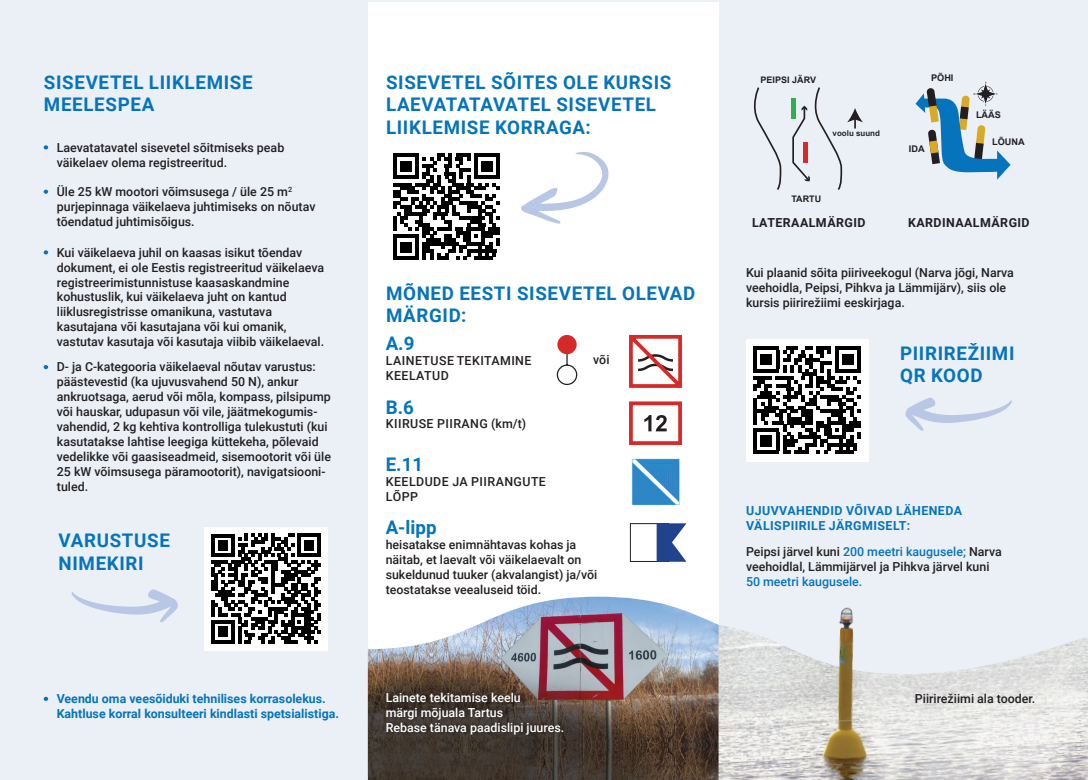
<style>
.page{position:relative;width:1088px;height:780px;background:#eaf0f6}
.page>*{position:absolute;margin:0;border:0;box-sizing:border-box;transform-origin:0 0}
.t1{font:700 18.75px/22.5px "Roboto";letter-spacing:.035em;color:#0574bc}
.t2{font:500 12.38px/14.9px "Roboto";color:#231f20}
.t3{font:700 12.38px/14.9px "Roboto";color:#0574bc}
.t4{font:500 12.38px/14.9px "Roboto";letter-spacing:.035em;color:#231f20}
.t5{font:500 12.38px/14.9px "Roboto";color:#fff}
.t6{font:700 12.38px/14.9px "Roboto";letter-spacing:.035em;color:#0574bc}
.t7{font:700 12.38px "Roboto";letter-spacing:.035em;color:#231f20}
.t8{font:500 12.38px "Roboto";color:#0574bc}
.t9{font:700 9.12px "Arial";color:#231f20}
.t10{font:700 9px "Arial";color:#231f20}
.t11{font:700 8px "Arial";color:#231f20}
.s1{color:#0574bc}
</style>
<div class="page">
<div style="left:368px;top:3px;width:350px;height:777px;background:#fff"></div>
<img style="left:964px;top:637px;width:124px;height:37px">
<img style="left:368px;top:596px;width:297px;height:184px">
<img style="left:665px;top:527px;width:299px;height:253px">
<svg style="left:44px;top:145px;width:4px;height:4px"></svg>
<svg style="left:44px;top:190px;width:4px;height:4px"></svg>
<svg style="left:44px;top:250px;width:4px;height:4px"></svg>
<svg style="left:44px;top:365px;width:4px;height:4px"></svg>
<svg style="left:44px;top:696px;width:4px;height:5px"></svg>
<div style="left:205px;top:527px;width:123px;height:123px;background:#fff"></div>
<svg style="left:211px;top:533px;width:110px;height:110px"></svg>
<svg style="left:71px;top:589px;width:107px;height:33px"></svg>
<svg style="left:393px;top:153px;width:107px;height:107px"></svg>
<hr style="left:474px;top:256px;width:18px;height:4px;background:#000001">
<svg style="left:521px;top:151px;width:88px;height:73px"></svg>
<svg style="left:556px;top:352px;width:22px;height:33px"></svg>
<div style="left:557px;top:335px;width:20px;height:19px;background:#d52a27;border-radius:50%"></div>
<svg style="left:629px;top:334px;width:53px;height:54px"></svg>
<svg style="left:386px;top:689px;width:184px;height:49px"></svg>
<div style="left:629px;top:401px;width:53px;height:44px;border:4px solid #d52a27"></div>
<svg style="left:644px;top:415px;width:23px;height:16px"></svg>
<img style="left:631px;top:458px;width:49px;height:48px">
<div style="left:630px;top:523px;width:39px;height:39px;border:1px solid #231f20"></div>
<svg style="left:657px;top:523px;width:29px;height:38px"></svg>
<svg style="left:753px;top:87px;width:110px;height:103px"></svg>
<svg style="left:915px;top:82px;width:95px;height:97px"></svg>
<svg style="left:905px;top:397px;width:107px;height:34px"></svg>
<div style="left:746px;top:339px;width:122px;height:122px;background:#fff"></div>
<svg style="left:753px;top:346px;width:108px;height:108px"></svg>
<hr style="left:835px;top:450px;width:18px;height:4px;background:#000001">
<h1 class="t1" style="left:44px;top:70px;width:210px">SISEVETEL LIIKLEMISE<br>MEELESPEA</h1>
<h1 class="t1" style="left:386px;top:70px;width:287px">SISEVETEL SÕITES OLE KURSIS<br>LAEVATATAVATEL SISEVETEL<br>LIIKLEMISE KORRAGA:</h1>
<p class="t2" style="left:57px;top:139px;width:229px">Laevatatavatel sisevetel sõitmiseks peab väikelaev olema registreeritud.</p>
<p class="t2" style="left:57px;top:184px;width:260px">Üle 25 kW mootori võimsusega / üle 25 m<sup>2 </sup>purjepinnaga väikelaeva juhtimiseks on nõutav tõendatud juhtimisõigus.</p>
<p class="t2" style="left:57px;top:244px;width:269px">Kui väikelaeva juhil on kaasas isikut tõendav dokument, ei ole Eestis registreeritud väikelaeva registreerimistunnistuse kaasaskandmine kohustuslik, kui väikelaeva juht on kantud liiklusregistrisse omanikuna, vastutava kasutajana või kasutajana või kui omanik, vastutav kasutaja või kasutaja viibib väikelaeval.</p>
<p class="t2" style="left:57px;top:359px;width:276px">D- ja C-kategooria väikelaeval nõutav varustus: päästevestid (ka ujuvusvahend 50 N), ankur ankruotsaga, aerud või mõla, kompass, pilsipump või hauskar, udupasun või vile, jäätmekogumis&shy;vahendid, 2 kg kehtiva kontrolliga tulekustuti (kui kasutatakse lahtise leegiga küttekeha, põlevaid vedelikke või gaasiseadmeid, sisemootorit või üle 25 kW võimsusega päramootorit), navigatsiooni&shy;tuled.</p>
<h1 class="t1" style="left:59px;top:528px;width:113px">VARUSTUSE<br>NIMEKIRI</h1>
<h1 class="t1" style="left:386px;top:281px;width:311px">MÕNED EESTI SISEVETEL OLEVAD<br>MÄRGID:</h1>
<h1 class="t1" style="left:386px;top:331px;width:30px">A.9</h1>
<p class="t4" style="left:386px;top:352px;width:147px">LAINETUSE TEKITAMINE<br>KEELATUD</p>
<h1 class="t1" style="left:386px;top:395px;width:30px">B.6</h1>
<p class="t4" style="left:386px;top:416px;width:142px">KIIRUSE PIIRANG (km/t)</p>
<h1 class="t1" style="left:386px;top:452px;width:39px">E.11</h1>
<p class="t4" style="left:386px;top:473px;width:162px">KEELDUDE JA PIIRANGUTE<br>LÕPP</p>
<p class="t2" style="left:593px;top:351px;width:18px">või</p>
<h1 class="t1" style="left:386px;top:515px;width:52px">A-lipp</h1>
<p class="t2" style="left:386px;top:536px;width:213px">heisatakse enimnähtavas kohas ja näitab, et laevalt või väikelaevalt on sukeldunud tuuker (akvalangist) ja/või teostatakse veealuseid töid.</p>
<p class="t10" style="left:760px;top:73px;width:57px">PEIPSI JÄRV</p>
<p class="t11" style="left:832px;top:127px;width:49px">voolu suund</p>
<p class="t10" style="left:791px;top:192px;width:31px">TARTU</p>
<p class="t9" style="left:931px;top:72px;width:24px">PÕHI</p>
<p class="t9" style="left:909px;top:142px;width:17px">IDA</p>
<p class="t9" style="left:976px;top:109px;width:26px">LÄÄS</p>
<p class="t9" style="left:992px;top:136px;width:34px">LÕUNA</p>
<p class="t7" style="left:752px;top:214px;width:115px">LATERAALMÄRGID</p>
<p class="t7" style="left:908px;top:214px;width:123px">KARDINAALMÄRGID</p>
<p class="t2" style="left:746px;top:264px;width:269px">Kui plaanid sõita piiriveekogul (Narva jõgi, Narva veehoidla, Peipsi, Pihkva ja Lämmijärv), siis ole kursis piirirežiimi eeskirjaga.</p>
<h1 class="t1" style="left:900px;top:341px;width:116px">PIIRIREŽIIMI<br>QR KOOD</h1>
<p class="t6" style="left:746px;top:503px;width:217px">UJUVVAHENDID VÕIVAD LÄHENEDA<br>VÄLISPIIRILE JÄRGMISELT:</p>
<p class="t2" style="left:746px;top:543px;width:257px">Peipsi järvel kuni <span class="s1">200 meetri kaugusele;</span> Narva veehoidlal, Lämmijärvel ja Pihkva järvel kuni</p>
<p class="t8" style="left:746px;top:572px;width:118px">50 meetri kaugusele.</p>
<p class="t3" style="left:57px;top:690px;width:284px">Veendu oma veesõiduki tehnilises korrasolekus.<br>Kahtluse korral konsulteeri kindlasti spetsialistiga.</p>
<p class="t5" style="left:386px;top:690px;width:180px">Lainete tekitamise keelu<br>märgi mõjuala Tartus<br>Rebase tänava paadislipi juures.</p>
<p class="t2" style="left:915px;top:690px;width:122px">Piirirežiimi ala tooder.</p>
</div>
